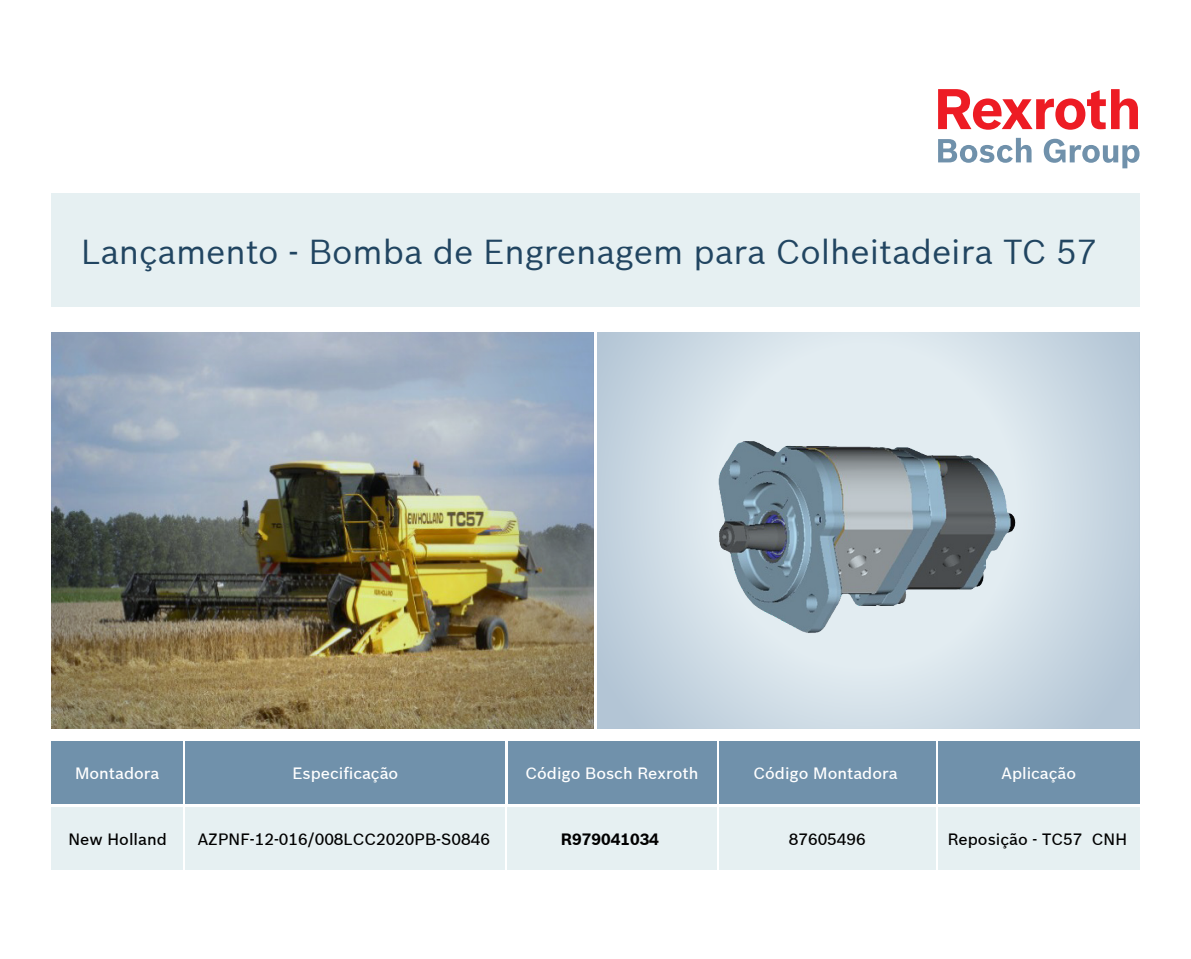
<style>
.page{position:relative;width:1191px;height:959px;background:#fff}
.page>*{position:absolute;margin:0;border:0;box-sizing:border-box;transform-origin:0 0}
.t1{font:33.8px "Bosch Sans";color:#214561}
.t2{font:500 16px "Bosch Sans";color:#000}
.t3{font:500 16px "Bosch Sans";color:#fff}
.t4{font:700 16px "Bosch Sans";color:#000}
</style>
<div class="page">
<img style="left:51px;top:332px;width:543px;height:396px">
<div style="left:51px;top:193px;width:1088px;height:114px;background:#e6f0f2"></div>
<svg style="left:938px;top:138px;width:93px;height:25px"></svg>
<svg style="left:1043px;top:139px;width:96px;height:29px"></svg>
<svg style="left:938px;top:89px;width:167px;height:41px"></svg>
<svg style="left:1111px;top:89px;width:27px;height:40px"></svg>
<div style="left:51px;top:741px;width:132px;height:62px;background:#7091ab"></div>
<div style="left:51px;top:807px;width:132px;height:62px;background:#e6f0f2"></div>
<div style="left:186px;top:741px;width:319px;height:62px;background:#7091ab"></div>
<div style="left:186px;top:807px;width:319px;height:62px;background:#e6f0f2"></div>
<div style="left:508px;top:741px;width:208px;height:62px;background:#7091ab"></div>
<div style="left:507px;top:807px;width:209px;height:62px;background:#e6f0f2"></div>
<div style="left:719px;top:807px;width:216px;height:62px;background:#e6f0f2"></div>
<div style="left:938px;top:741px;width:201px;height:62px;background:#7091ab"></div>
<div style="left:719px;top:741px;width:216px;height:62px;background:#7091ab"></div>
<div style="left:938px;top:807px;width:201px;height:62px;background:#e6f0f2"></div>
<img style="left:712px;top:437px;width:307px;height:197px">
<h1 class="t1" style="left:81px;top:231px;width:1017px">Lançamento - Bomba de Engrenagem para Colheitadeira TC 57</h1>
<p class="t3" style="left:75px;top:763px;width:86px">Montadora</p>
<p class="t3" style="left:292px;top:763px;width:107px">Especificação</p>
<p class="t3" style="left:525px;top:763px;width:174px">Código Bosch Rexroth</p>
<p class="t3" style="left:753px;top:763px;width:145px">Código Montadora</p>
<p class="t3" style="left:1001px;top:763px;width:76px">Aplicação</p>
<p class="t2" style="left:69px;top:829px;width:100px">New Holland</p>
<p class="t2" style="left:198px;top:829px;width:294px">AZPNF-12-016/008LCC2020PB-S0846</p>
<p class="t4" style="left:561px;top:829px;width:100px">R979041034</p>
<p class="t2" style="left:788px;top:829px;width:79px">87605496</p>
<p class="t2" style="left:947px;top:829px;width:181px">Reposição - TC57 CNH</p>
</div>
